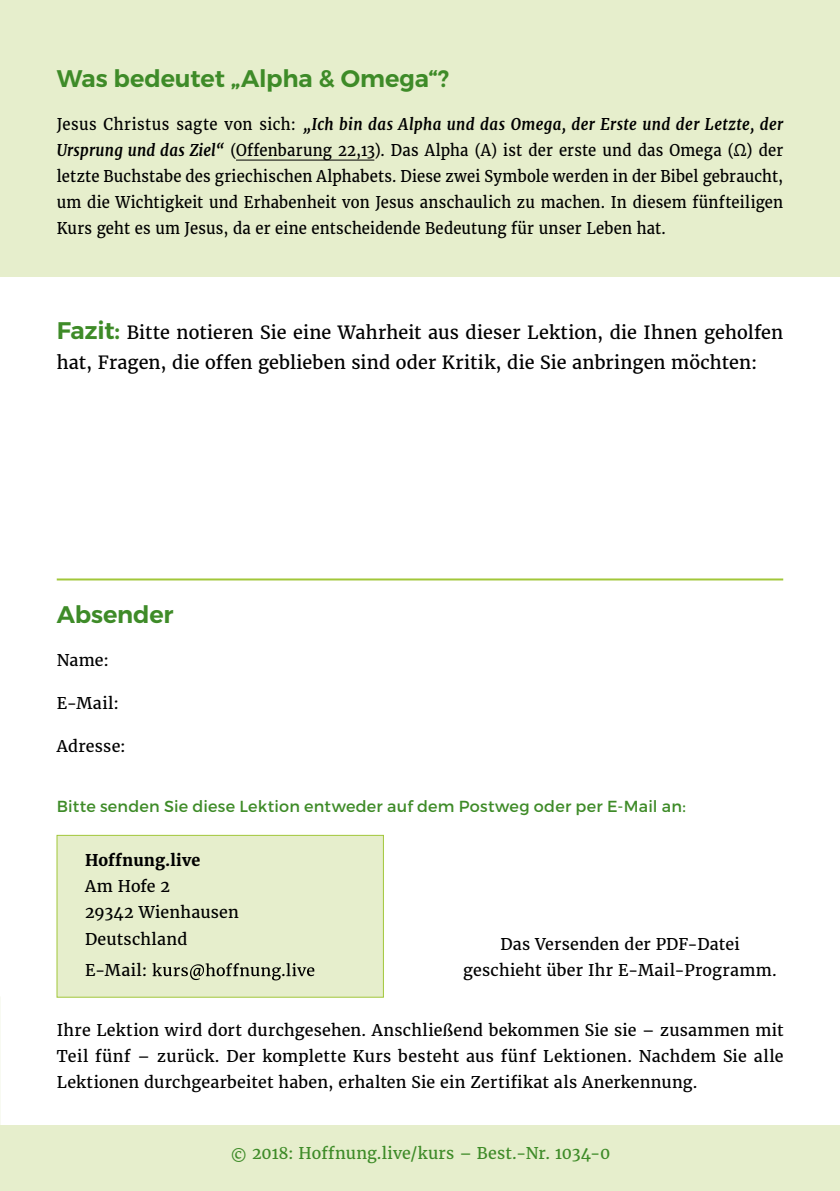
<style>
.page{position:relative;width:840px;height:1191px;background:#fff}
.page>*{position:absolute;margin:0;border:0;box-sizing:border-box;transform-origin:0 0}
.t1{font:600 24px "Montserrat";letter-spacing:-.005em;color:#3e8b28}
.t2{font:18px/30px "Merriweather";letter-spacing:.005em;color:#000}
.t3{font:16px/26px "Merriweather";letter-spacing:.015em;color:#000;text-align:justify;scale:.93 1}
.t4{font:16px/26px "Merriweather";letter-spacing:.015em;color:#000}
.t5{font:16px "Montserrat";letter-spacing:.015em;color:#3e8b28}
.t6{font:16px "Merriweather";letter-spacing:.005em;color:#3e8b28}
.t7{font:700 16px "Merriweather";letter-spacing:.01em;color:#000}
.s1{font-weight:700;font-style:italic}
.s2{font-family:"Montserrat";font-weight:600;font-size:24px;color:#3e8b28}
</style>
<div class="page">
<div style="left:0;top:0;width:839px;height:276px;background:#e6eecc"></div>
<div style="left:0;top:1125px;width:839px;height:66px;background:#e6eecc"></div>
<hr style="left:236px;top:160px;width:138px;height:1px;background:#000">
<div style="left:57px;top:835px;width:326px;height:162px;background:#e6eecc;border:1px solid #a2c73a"></div>
<hr style="left:57px;top:578px;width:725px;height:2px;background:#a2c73a">
<svg style="left:152px;top:963px;width:162px;height:17px"></svg>
<h1 class="t1" style="left:57px;top:64px;width:394px">Was bedeutet „Alpha &amp; Omega“?</h1>
<p class="t3" style="left:57px;top:111px;width:782px">Jesus Christus sagte von sich: <span class="s1">„Ich bin das Alpha und das Omega, der Erste und der Letzte, der Ursprung und das Ziel“</span> (Offenbarung 22,13). Das Alpha (A) ist der erste und das Omega (Ω) der letzte Buchstabe des griechischen Alphabets. Diese zwei Symbole werden in der Bibel gebraucht, um die Wichtigkeit und Erhabenheit von Jesus anschaulich zu machen. In diesem fünfteiligen Kurs geht es um Jesus, da er eine entscheidende Bedeutung für unser Leben hat.</p>
<p class="t2" style="left:57px;top:317px;width:727px"><span class="s2">Fazit:</span> Bitte notieren Sie eine Wahrheit aus dieser Lektion, die Ihnen geholfen hat, Fragen, die offen geblieben sind oder Kritik, die Sie anbringen möchten:</p>
<h1 class="t1" style="left:57px;top:599px;width:118px">Absender</h1>
<p class="t4" style="left:57px;top:647px;width:54px">Name:</p>
<p class="t4" style="left:57px;top:690px;width:64px">E-Mail:</p>
<p class="t4" style="left:57px;top:733px;width:70px">Adresse:</p>
<p class="t5" style="left:57px;top:796px;width:630px">Bitte senden Sie diese Lektion entweder auf dem Postweg oder per E-Mail an:</p>
<p class="t7" style="left:85px;top:850px;width:116px">Hoffnung.live</p>
<p class="t4" style="left:85px;top:873px;width:155px">Am Hofe 2<br>29342 Wienhausen<br>Deutschland</p>
<p class="t4" style="left:85px;top:957px;width:64px">E-Mail:</p>
<p class="t4" style="left:463px;top:931px;width:315px;text-align:center">Das Versenden der PDF-Datei geschieht über Ihr E-Mail-Programm.</p>
<p class="t4" style="left:57px;top:1017px;width:728px;text-align:justify">Ihre Lektion wird dort durchgesehen. Anschließend bekommen Sie sie – zusammen mit Teil fünf – zurück. Der komplette Kurs besteht aus fünf Lektionen. Nachdem Sie alle Lektionen durchgearbeitet haben, erhalten Sie ein Zertifikat als Anerkennung.</p>
<p class="t6" style="left:230px;top:1142px;width:381px">© 2018: Hoffnung.live/kurs – Best.-Nr. 1034-0</p>
</div>
